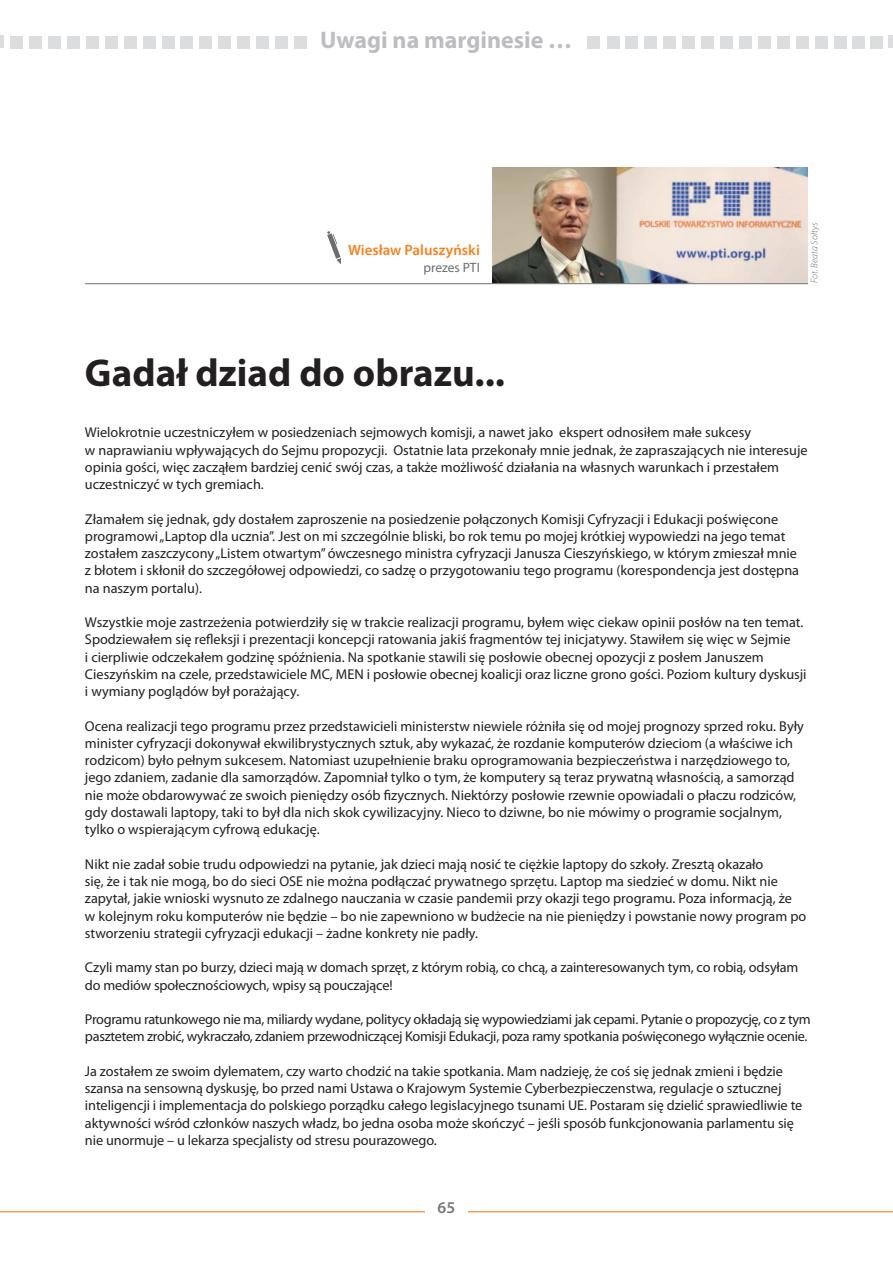
<style>
.page{position:relative;width:893px;height:1263px;background:#fff}
.page>*{position:absolute;margin:0;border:0;box-sizing:border-box;transform-origin:0 0}
.t1{font:700 39px "Myriad Pro";color:#231f20}
.t2{font:700 24px "Myriad Pro";color:#bcbdc0}
.t3{font:600 16.5px "Myriad Pro";color:#76787b}
.t4{font:600 15px "Myriad Pro";color:#f58220}
.t5{font:14.25px/17.2px "Myriad Pro";color:#231f20}
.t6{font:14.25px/17.2px "Myriad Pro";letter-spacing:-.02em;color:#231f20}
.t7{font:13.5px "Myriad Pro";color:#6c6d70}
.t8{font:italic 300 9.75px "Myriad Pro";color:#6c6d70}
</style>
<div class="page">
<div style="left:888px;top:35px;width:5px;height:13px;background:#dcdddf"></div>
<div style="left:852px;top:36px;width:13px;height:13px;background:#dcdddf"></div>
<div style="left:834px;top:36px;width:12px;height:13px;background:#dcdddf"></div>
<div style="left:796px;top:36px;width:13px;height:13px;background:#dcdddf"></div>
<div style="left:777px;top:36px;width:13px;height:13px;background:#dcdddf"></div>
<div style="left:758px;top:36px;width:13px;height:13px;background:#dcdddf"></div>
<div style="left:625px;top:36px;width:13px;height:13px;background:#dcdddf"></div>
<div style="left:587px;top:36px;width:13px;height:13px;background:#dcdddf"></div>
<div style="left:607px;top:36px;width:12px;height:13px;background:#dcdddf"></div>
<div style="left:701px;top:36px;width:13px;height:13px;background:#dcdddf"></div>
<div style="left:682px;top:36px;width:13px;height:13px;background:#dcdddf"></div>
<div style="left:644px;top:36px;width:13px;height:13px;background:#dcdddf"></div>
<div style="left:720px;top:36px;width:13px;height:13px;background:#dcdddf"></div>
<div style="left:663px;top:36px;width:13px;height:13px;background:#dcdddf"></div>
<div style="left:739px;top:36px;width:13px;height:13px;background:#dcdddf"></div>
<div style="left:815px;top:36px;width:13px;height:13px;background:#dcdddf"></div>
<div style="left:870px;top:36px;width:13px;height:13px;background:#dcdddf"></div>
<div style="left:294px;top:36px;width:13px;height:13px;background:#dcdddf"></div>
<div style="left:237px;top:36px;width:13px;height:13px;background:#dcdddf"></div>
<div style="left:256px;top:36px;width:13px;height:13px;background:#dcdddf"></div>
<div style="left:124px;top:36px;width:12px;height:13px;background:#dcdddf"></div>
<div style="left:86px;top:36px;width:13px;height:13px;background:#dcdddf"></div>
<div style="left:48px;top:36px;width:13px;height:13px;background:#dcdddf"></div>
<div style="left:29px;top:36px;width:13px;height:13px;background:#dcdddf"></div>
<hr style="left:0;top:35px;width:4px;height:13px;background:#dcdddf">
<div style="left:10px;top:36px;width:13px;height:13px;background:#dcdddf"></div>
<div style="left:67px;top:36px;width:13px;height:13px;background:#dcdddf"></div>
<div style="left:105px;top:36px;width:13px;height:13px;background:#dcdddf"></div>
<div style="left:199px;top:36px;width:13px;height:12px;background:#dcdddf"></div>
<div style="left:180px;top:36px;width:13px;height:13px;background:#dcdddf"></div>
<div style="left:143px;top:36px;width:12px;height:13px;background:#dcdddf"></div>
<div style="left:162px;top:36px;width:12px;height:13px;background:#dcdddf"></div>
<div style="left:275px;top:36px;width:13px;height:13px;background:#dcdddf"></div>
<div style="left:218px;top:36px;width:13px;height:13px;background:#dcdddf"></div>
<hr style="left:0;top:1211px;width:893px;height:1px;background:#f58220">
<div style="left:425px;top:1195px;width:43px;height:23px;background:#fff"></div>
<svg style="left:327px;top:231px;width:14px;height:33px"></svg>
<img style="left:493px;top:168px;width:315px;height:115px">
<hr style="left:85px;top:283px;width:723px;height:1px;background:#808285">
<h2 class="t2" style="left:320px;top:25px;width:254px">Uwagi na marginesie …</h2>
<p class="t4" style="left:348px;top:241px;width:133px">Wiesław Paluszyński</p>
<p class="t7" style="left:423px;top:259px;width:58px">prezes PTI</p>
<h1 class="t1" style="left:85px;top:347px;width:421px">Gadał dziad do obrazu...</h1>
<p class="t8" style="left:809px;top:283px;width:62px;rotate:-90deg">Fot. Beata Sołtys</p>
<p class="t5" style="left:85px;top:424px;width:724px">Wielokrotnie uczestniczyłem w posiedzeniach sejmowych komisji, a nawet jako ekspert odnosiłem małe sukcesy<br>w naprawianiu wpływających do Sejmu propozycji. Ostatnie lata przekonały mnie jednak, że zapraszających nie interesuje opinia gości, więc zacząłem bardziej cenić swój czas, a także możliwość działania na własnych warunkach i przestałem uczestniczyć w tych gremiach.</p>
<p class="t5" style="left:85px;top:510px;width:716px">Złamałem się jednak, gdy dostałem zaproszenie na posiedzenie połączonych Komisji Cyfryzacji i Edukacji poświęcone programowi „Laptop dla ucznia”. Jest on mi szczególnie bliski, bo rok temu po mojej krótkiej wypowiedzi na jego temat zostałem zaszczycony „Listem otwartym” ówczesnego ministra cyfryzacji Janusza Cieszyńskiego, w którym zmieszał mnie z błotem i skłonił do szczegółowej odpowiedzi, co sadzę o przygotowaniu tego programu (korespondencja jest dostępna na naszym portalu).</p>
<p class="t5" style="left:85px;top:613px;width:723px">Wszystkie moje zastrzeżenia potwierdziły się w trakcie realizacji programu, byłem więc ciekaw opinii posłów na ten temat.<br>Spodziewałem się refleksji i prezentacji koncepcji ratowania jakiś fragmentów tej inicjatywy. Stawiłem się więc w Sejmie<br>i cierpliwie odczekałem godzinę spóźnienia. Na spotkanie stawili się posłowie obecnej opozycji z posłem Januszem Cieszyńskim na czele, przedstawiciele MC, MEN i posłowie obecnej koalicji oraz liczne grono gości. Poziom kultury dyskusji i wymiany poglądów był porażający.</p>
<p class="t5" style="left:85px;top:717px;width:720px">Ocena realizacji tego programu przez przedstawicieli ministerstw niewiele różniła się od mojej prognozy sprzed roku. Były minister cyfryzacji dokonywał ekwilibrystycznych sztuk, aby wykazać, że rozdanie komputerów dzieciom (a właściwe ich rodzicom) było pełnym sukcesem. Natomiast uzupełnienie braku oprogramowania bezpieczeństwa i narzędziowego to, jego zdaniem, zadanie dla samorządów. Zapomniał tylko o tym, że komputery są teraz prywatną własnością, a samorząd nie może obdarowywać ze swoich pieniędzy osób fizycznych. Niektórzy posłowie rzewnie opowiadali o płaczu rodziców, gdy dostawali laptopy, taki to był dla nich skok cywilizacyjny. Nieco to dziwne, bo nie mówimy o programie socjalnym, tylko o wspierającym cyfrową edukację.</p>
<p class="t5" style="left:85px;top:855px;width:723px">Nikt nie zadał sobie trudu odpowiedzi na pytanie, jak dzieci mają nosić te ciężkie laptopy do szkoły. Zresztą okazało<br>się, że i tak nie mogą, bo do sieci OSE nie można podłączać prywatnego sprzętu. Laptop ma siedzieć w domu. Nikt nie zapytał, jakie wnioski wysnuto ze zdalnego nauczania w czasie pandemii przy okazji tego programu. Poza informacją, że<br>w kolejnym roku komputerów nie będzie – bo nie zapewniono w budżecie na nie pieniędzy i powstanie nowy program po stworzeniu strategii cyfryzacji edukacji – żadne konkrety nie padły.</p>
<p class="t5" style="left:85px;top:959px;width:715px">Czyli mamy stan po burzy, dzieci mają w domach sprzęt, z którym robią, co chcą, a zainteresowanych tym, co robią, odsyłam do mediów społecznościowych, wpisy są pouczające!</p>
<p class="t6" style="left:85px;top:1010px;width:727px">Programu ratunkowego nie ma, miliardy wydane, politycy okładają się wypowiedziami jak cepami. Pytanie o propozycję, co z tym pasztetem zrobić, wykraczało, zdaniem przewodniczącej Komisji Edukacji, poza ramy spotkania poświęconego wyłącznie ocenie.</p>
<p class="t5" style="left:85px;top:1062px;width:719px">Ja zostałem ze swoim dylematem, czy warto chodzić na takie spotkania. Mam nadzieję, że coś się jednak zmieni i będzie szansa na sensowną dyskusję, bo przed nami Ustawa o Krajowym Systemie Cyberbezpieczenstwa, regulacje o sztucznej inteligencji i implementacja do polskiego porządku całego legislacyjnego tsunami UE. Postaram się dzielić sprawiedliwie te aktywności wśród członków naszych władz, bo jedna osoba może skończyć – jeśli sposób funkcjonowania parlamentu się nie unormuje – u lekarza specjalisty od stresu pourazowego.</p>
<p class="t3" style="left:438px;top:1197px;width:19px">65</p>
</div>
